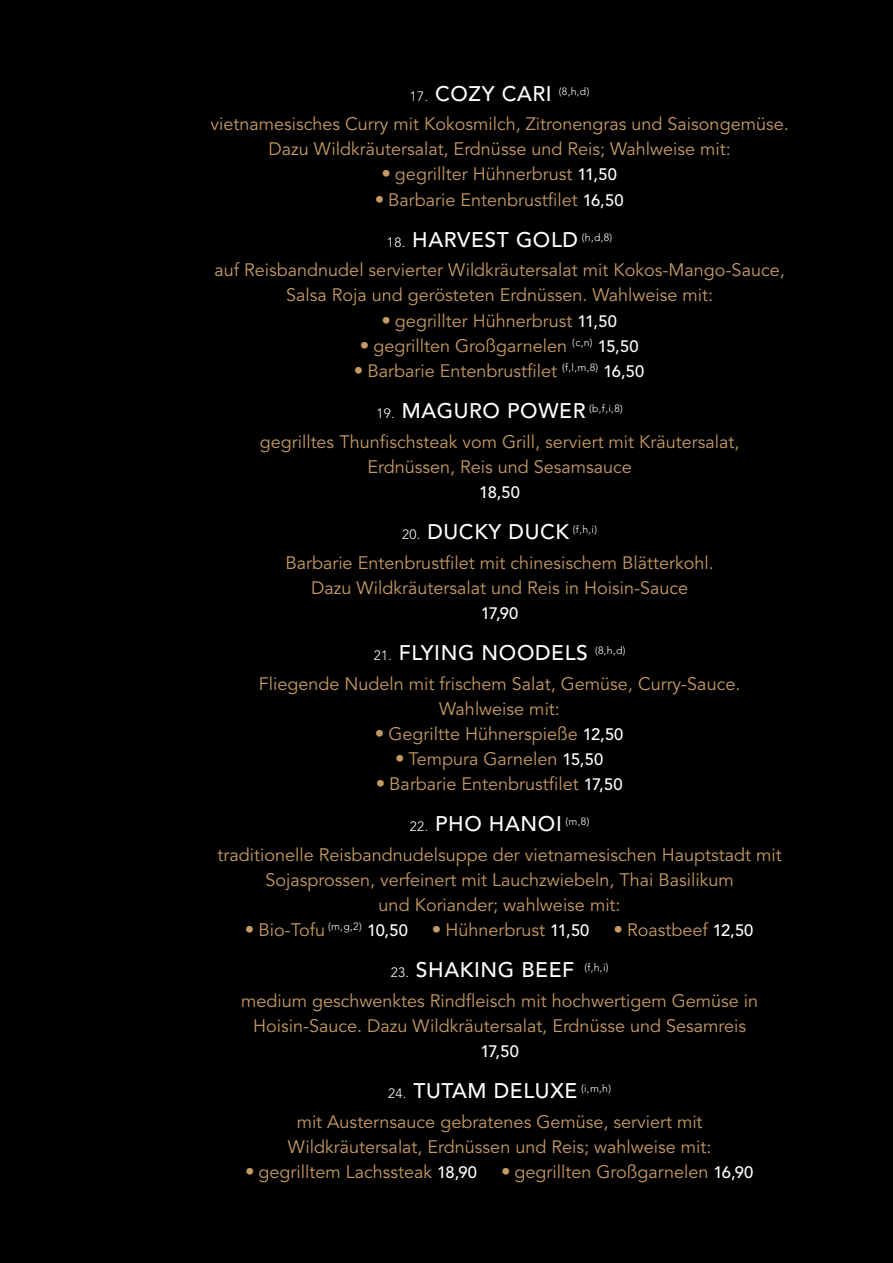
<style>
.page{position:relative;width:893px;height:1263px;background:#000}
.page>*{position:absolute;margin:0;border:0;box-sizing:border-box;transform-origin:0 0}
.t1{font:500 21px "Avenir LT Std";letter-spacing:.03em;color:#fff}
.t2{font:18px/25px "Avenir LT Std";color:#c59a65;text-align:center}
.t3{font:500 16.5px "Avenir LT Std";letter-spacing:-.02em;color:#fff}
.s1{font-weight:300;font-size:13.5px}
.s2{font-family:"Helvetica LT Std";font-weight:700;font-stretch:condensed}
.s3{font-weight:500;font-size:16.5px;color:#fff}
</style>
<div class="page">
<p class="t1" style="left:410px;top:82px;width:181px"><span class="s1">17.</span> COZY CARI <sup>(8,h,d)</sup></p>
<p class="t2" style="left:211px;top:112px;width:580px">vietnamesisches Curry mit Kokosmilch, Zitronengras und Saisongemüse.<br>Dazu Wildkräutersalat, Erdnüsse und Reis; Wahlweise mit:</p>
<p class="t2" style="left:382px;top:162px;width:236px"><span class="s2">•</span> gegrillter Hühnerbrust <span class="s3">11,50</span></p>
<p class="t2" style="left:376px;top:187px;width:249px"><span class="s2">•</span> Barbarie Entenbrustfilet <span class="s3">16,50</span></p>
<p class="t1" style="left:387px;top:228px;width:227px"><span class="s1">18.</span> HARVEST GOLD <sup>(h,d,8)</sup></p>
<p class="t2" style="left:215px;top:258px;width:572px">auf Reisbandnudel servierter Wildkräutersalat mit Kokos-Mango-Sauce,<br>Salsa Roja und gerösteten Erdnüssen. Wahlweise mit:</p>
<p class="t2" style="left:382px;top:308px;width:236px"><span class="s2">•</span> gegrillter Hühnerbrust <span class="s3">11,50</span></p>
<p class="t2" style="left:361px;top:333px;width:279px"><span class="s2">•</span> gegrillten Großgarnelen <sup>(c,n)</sup> <span class="s3">15,50</span></p>
<p class="t2" style="left:355px;top:358px;width:291px"><span class="s2">•</span> Barbarie Entenbrustfilet <sup>(f,l,m,8)</sup> <span class="s3">16,50</span></p>
<p class="t1" style="left:376px;top:399px;width:248px"><span class="s1">19.</span> MAGURO POWER <sup>(b,f,i,8)</sup></p>
<p class="t2" style="left:260px;top:429px;width:481px">gegrilltes Thunfischsteak vom Grill, serviert mit Kräutersalat,<br>Erdnüssen, Reis und Sesamsauce</p>
<p class="t3" style="left:479px;top:482px;width:42px">18,50</p>
<p class="t1" style="left:402px;top:520px;width:197px"><span class="s1">20.</span> DUCKY DUCK <sup>(f,h,i)</sup></p>
<p class="t2" style="left:285px;top:550px;width:430px">Barbarie Entenbrustfilet mit chinesischem Blätterkohl.<br>Dazu Wildkräutersalat und Reis in Hoisin-Sauce</p>
<p class="t3" style="left:481px;top:603px;width:39px">17,90</p>
<p class="t1" style="left:374px;top:641px;width:253px"><span class="s1">21.</span> FLYING NOODELS <sup>(8,h,d)</sup></p>
<p class="t2" style="left:259px;top:671px;width:483px">Fliegende Nudeln mit frischem Salat, Gemüse, Curry-Sauce.<br>Wahlweise mit:</p>
<p class="t2" style="left:376px;top:721px;width:249px"><span class="s2">•</span> Gegriltte Hühnerspieße <span class="s3">12,50</span></p>
<p class="t2" style="left:396px;top:746px;width:209px"><span class="s2">•</span> Tempura Garnelen <span class="s3">15,50</span></p>
<p class="t2" style="left:377px;top:772px;width:247px"><span class="s2">•</span> Barbarie Entenbrustfilet <span class="s3">17,50</span></p>
<p class="t1" style="left:410px;top:812px;width:181px"><span class="s1">22.</span> PHO HANOI <sup>(m,8)</sup></p>
<p class="t2" style="left:217px;top:842px;width:566px">traditionelle Reisbandnudelsuppe der vietnamesischen Hauptstadt mit<br>Sojasprossen, verfeinert mit Lauchzwiebeln, Thai Basilikum<br>und Koriander; wahlweise mit:</p>
<p class="t2" style="left:246px;top:918px;width:164px"><span class="s2">•</span> Bio-Tofu <sup>(m,g,2)</sup> <span class="s3">10,50</span></p>
<p class="t2" style="left:433px;top:918px;width:158px"><span class="s2">•</span> Hühnerbrust <span class="s3">11,50</span></p>
<p class="t2" style="left:614px;top:918px;width:140px"><span class="s2">•</span> Roastbeef <span class="s3">12,50</span></p>
<p class="t1" style="left:391px;top:958px;width:219px"><span class="s1">23.</span> SHAKING BEEF <sup>(f,h,i)</sup></p>
<p class="t2" style="left:241px;top:988px;width:519px">medium geschwenktes Rindfleisch mit hochwertigem Gemüse in<br>Hoisin-Sauce. Dazu Wildkräutersalat, Erdnüsse und Sesamreis</p>
<p class="t3" style="left:480px;top:1042px;width:40px">17,50</p>
<p class="t1" style="left:388px;top:1079px;width:225px"><span class="s1">24.</span> TUTAM DELUXE <sup>(i,m,h)</sup></p>
<p class="t2" style="left:288px;top:1109px;width:425px">mit Austernsauce gebratenes Gemüse, serviert mit<br>Wildkräutersalat, Erdnüssen und Reis; wahlweise mit:</p>
<p class="t2" style="left:246px;top:1160px;width:232px"><span class="s2">•</span> gegrilltem Lachssteak <span class="s3">18,90</span></p>
<p class="t2" style="left:502px;top:1160px;width:253px"><span class="s2">•</span> gegrillten Großgarnelen <span class="s3">16,90</span></p>
</div>
